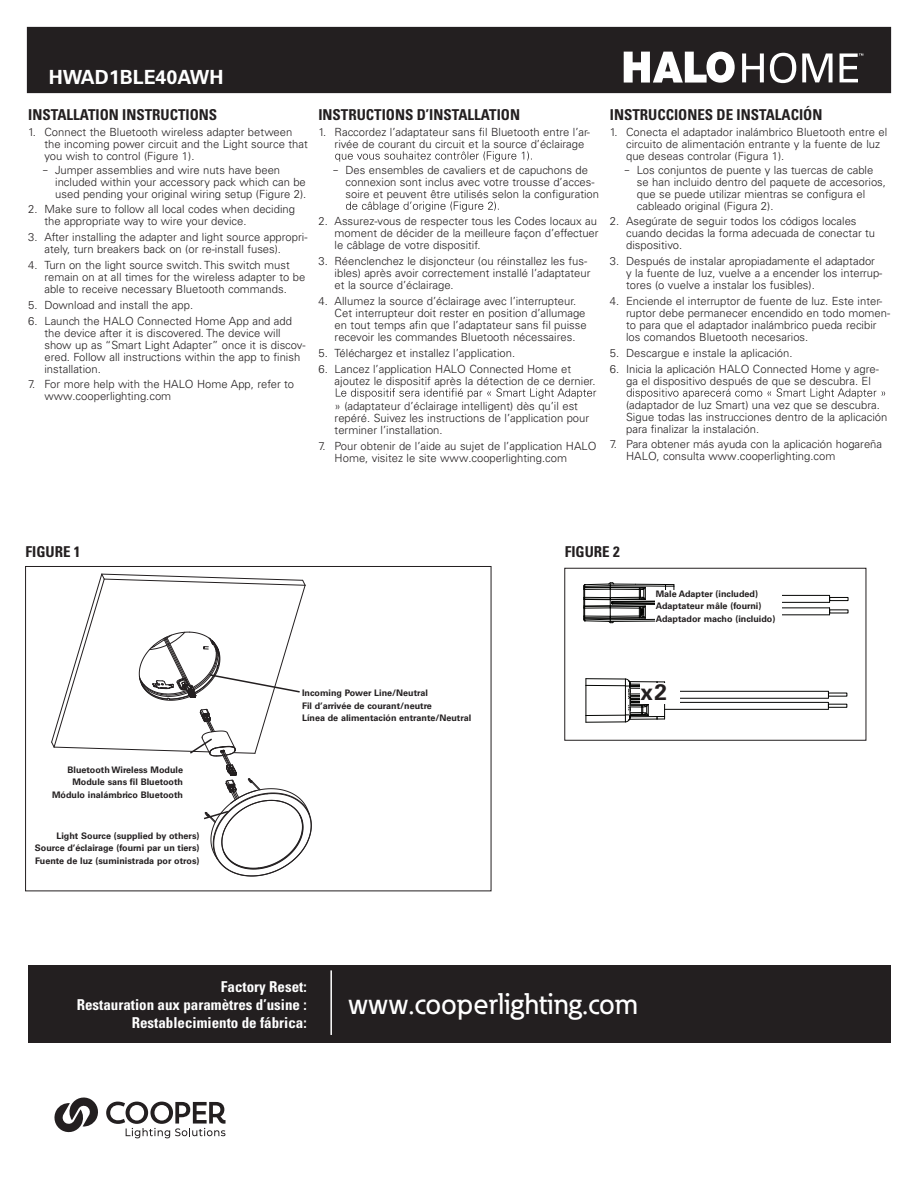
<style>
.page{position:relative;width:918px;height:1188px;background:#fff}
.page>*{position:absolute;margin:0;border:0;box-sizing:border-box;transform-origin:0 0}
._00_Manual_Title{font:500 29.55px "Eaton";color:#fff}
._02_Body__7_5_pt{font:700 22.5px "Univers LT Std";color:#231f20}
._00_Application{font:700 19.5px "Univers LT Std";color:#fff}
.CHeading{font:700 condensed 15px "Univers LT Std";color:#231f20}
.t1{font:700 condensed 15px "Univers LT Std";color:#fff}
.t2{font:300 11.25px/12px "Univers LT Std";color:#231f20}
._02_Body__7_5_pt-2{font:700 9px "Univers LT Std";color:#231f20}
.s1{font-weight:400;font-size:9px}
</style>
<div class="page">
<div style="left:28px;top:966px;width:863px;height:77px;background:#231f20"></div>
<hr style="left:674px;top:595px;width:156px;height:1px;background:#040503">
<hr style="left:674px;top:602px;width:156px;height:1px;background:#040503">
<hr style="left:674px;top:608px;width:156px;height:1px;background:#040503">
<hr style="left:674px;top:615px;width:156px;height:1px;background:#040503">
<svg style="left:583px;top:582px;width:92px;height:41px"></svg>
<div style="left:829px;top:597px;width:19px;height:4px;border:1px solid #040503"></div>
<hr style="left:665px;top:698px;width:163px;height:1px;background:#040503">
<hr style="left:665px;top:691px;width:163px;height:1px;background:#040503">
<hr style="left:665px;top:709px;width:163px;height:1px;background:#040503">
<hr style="left:664px;top:702px;width:164px;height:1px;background:#040503">
<hr style="left:586px;top:685px;width:39px;height:1px;background:#040503">
<hr style="left:586px;top:685px;width:1px;height:31px;background:#040503">
<hr style="left:586px;top:715px;width:39px;height:1px;background:#040503">
<hr style="left:586px;top:722px;width:39px;height:1px;background:#040503">
<hr style="left:586px;top:678px;width:39px;height:1px;background:#040503">
<svg style="left:625px;top:678px;width:40px;height:44px"></svg>
<div style="left:828px;top:704px;width:19px;height:4px;border:1px solid #040503"></div>
<svg style="left:828px;top:691px;width:1px;height:18px"></svg>
<div style="left:564px;top:568px;width:302px;height:173px;border:1px solid #231f20"></div>
<div style="left:656px;top:590px;width:126px;height:37px;background:#fff"></div>
<div style="left:641px;top:683px;width:39px;height:21px;background:#fff"></div>
<div style="left:25px;top:566px;width:466px;height:325px;border:1px solid #231f20"></div>
<svg style="left:51px;top:574px;width:261px;height:302px"></svg>
<hr style="left:330px;top:970px;width:2px;height:65px;background:#fff">
<svg style="left:335px;top:151px;width:197px;height:11px"></svg>
<svg style="left:346px;top:202px;width:153px;height:10px"></svg>
<svg style="left:336px;top:388px;width:260px;height:11px"></svg>
<svg style="left:627px;top:388px;width:258px;height:11px"></svg>
<div style="left:27px;top:27px;width:864px;height:66px;background:#231f20"></div>
<svg style="left:624px;top:52px;width:111px;height:31px"></svg>
<svg style="left:742px;top:53px;width:22px;height:29px"></svg>
<svg style="left:770px;top:53px;width:26px;height:30px"></svg>
<svg style="left:802px;top:53px;width:31px;height:29px"></svg>
<svg style="left:840px;top:53px;width:23px;height:29px"></svg>
<svg style="left:54px;top:1097px;width:44px;height:36px"></svg>
<svg style="left:106px;top:1102px;width:120px;height:36px"></svg>
<p class="_00_Application" style="left:49px;top:65px;width:176px">HWAD1BLE40AWH</p>
<p class="CHeading" style="left:28px;top:105px;width:191px">INSTALLATION INSTRUCTIONS</p>
<p class="t2" style="left:44px;top:126px;width:265px;text-indent:-16px">1. Connect the Bluetooth wireless adapter betw een the incoming pow er circuit and the Light source that you wish to control (Figure 1).</p>
<p class="t2" style="left:55px;top:164px;width:253px;text-indent:-12px"><span class="s1">–</span> Jumper assemblies and wire nuts hav e been included within your accessory pack whic h can be used pending your original wiring setup (Figure 2).</p>
<p class="t2" style="left:44px;top:203px;width:252px;text-indent:-16px">2. Make sure to follo w all local codes when deciding the appropriate way to wire your device.</p>
<p class="t2" style="left:44px;top:231px;width:265px;text-indent:-16px">3. After installing the adapter and light source appropri&shy;ately, turn breakers back on (or re-install fuses).</p>
<p class="t2" style="left:44px;top:259px;width:262px;text-indent:-16px">4. Turn on the light source switch. This switch must remain on at all times f or the wireless adapter to be able to receive necessary Bluetooth commands.</p>
<p class="t2" style="left:28px;top:299px;width:166px">5. Download and install the app.</p>
<p class="t2" style="left:44px;top:315px;width:263px;text-indent:-16px">6. Launch the HALO Connected Home App and add the device after it is discovered. The de vice will show up as “Smart Light Adapter” once it is discov&shy;ered. Follow all instr uctions within the app to finish installation.</p>
<p class="t2" style="left:44px;top:378px;width:251px;text-indent:-16px">7. For more help with the HALO Home App, ref er to www.cooperlighting.com</p>
<p class="CHeading" style="left:318px;top:105px;width:203px">INSTRUCTIONS D’INSTALLATION</p>
<p class="t2" style="left:335px;top:126px;width:257px;text-indent:-16px">1. Raccordez l’adaptateur sans fil Bluetooth entre l’ar&shy;riv ée de courant du circuit et la source d’éclairage</p>
<p class="t2" style="left:345px;top:164px;width:255px;text-indent:-12px"><span class="s1">–</span> Des ensembles de cavaliers et de capuc hons de connexion sont inclus avec votre trousse d’acces&shy;soire et peuv ent être utilisés selon la configuration</p>
<p class="t2" style="left:335px;top:215px;width:265px;text-indent:-16px">2. Assurez-v ous de respecter tous les Codes locaux au moment de décider de la meilleure façon d’effect uer le câblage de votre dispositif.</p>
<p class="t2" style="left:335px;top:255px;width:257px;text-indent:-16px">3. Réenclenchez le disjoncteur (ou réinstallez les fus&shy;ibles) après avoir correctement installé l’adapt ateur et la source d’éclairage.</p>
<p class="t2" style="left:335px;top:295px;width:254px;text-indent:-16px">4. Allumez la source d’éclairage avec l’interrupteur.<br>Cet interr upteur doit rester en position d’allumage en tout temps afin que l’adapt ateur sans fil puisse recevoir les commandes Bluetooth nécessaires.</p>
<p class="t2" style="left:318px;top:347px;width:198px">5. Téléchargez et installez l’application.</p>
<p class="t2" style="left:335px;top:363px;width:263px;text-indent:-16px">6. Lancez l’application HALO Connected Home et ajoutez le dispositif après la détection de ce dernier.</p>
<p class="t2" style="left:335px;top:400px;width:256px">» (adaptateur d’éclairage intelligent) dès qu’il est repéré. Suivez les instr uctions de l’application pour terminer l’installation.</p>
<p class="t2" style="left:335px;top:440px;width:263px;text-indent:-16px">7. P our obtenir de l’aide au sujet de l’application HALO<br>Home, visitez le site www.cooperlighting.com</p>
<p class="CHeading" style="left:610px;top:105px;width:214px">INSTRUCCIONES DE INSTALACIÓN</p>
<p class="t2" style="left:626px;top:126px;width:263px;text-indent:-16px">1. Conecta el adapt ador inalámbrico Bluetooth entre el circuito de aliment ación entrante y la fuente de luz que deseas controlar (Figura 1).</p>
<p class="t2" style="left:637px;top:164px;width:251px;text-indent:-12px"><span class="s1">–</span> Los conjuntos de puente y las t uercas de cable se han incluido dentro del paquete de accesorios, que se puede utilizar mientras se configura el cableado original (Figura 2).</p>
<p class="t2" style="left:626px;top:215px;width:250px;text-indent:-16px">2. A segúrate de seguir todos los códigos locales cuando decidas la forma adecuada de conectar t u dispositivo.</p>
<p class="t2" style="left:626px;top:255px;width:258px;text-indent:-16px">3. Después de instalar apropiadamente el adapt ador y la fuente de luz, vuelve a a encender los interrup&shy;tores (o vuelve a instalar los fusibles).</p>
<p class="t2" style="left:626px;top:295px;width:266px;text-indent:-16px">4. Enciende el interruptor de fuente de luz. Este inter&shy;ruptor debe permanecer encendido en todo momen&shy;to para que el adaptador inalámbrico pueda recibir los comandos Bluetooth necesarios.</p>
<p class="t2" style="left:610px;top:347px;width:184px">5. Descargue e instale la aplicación.</p>
<p class="t2" style="left:626px;top:363px;width:254px;text-indent:-16px">6. Inicia la aplicación HALO Connected Home y agre&shy;ga el dispositivo después de que se descubra. El</p>
<p class="t2" style="left:626px;top:399px;width:263px">(adaptador de luz Smart) una v ez que se descubra.<br>Sigue todas las instr ucciones dentro de la aplicación para finalizar la instalación.</p>
<p class="t2" style="left:626px;top:438px;width:258px;text-indent:-16px">7. Para obtener más a yuda con la aplicación hogareña<br>HALO, consulta www.cooperlighting.com</p>
<p class="CHeading" style="left:26px;top:543px;width:56px">FIGURE 1</p>
<p class="CHeading" style="left:565px;top:543px;width:56px">FIGURE 2</p>
<p class="_02_Body__7_5_pt-2" style="left:656px;top:588px;width:104px">Male Adapter (included)</p>
<p class="_02_Body__7_5_pt-2" style="left:656px;top:601px;width:107px">Adaptateur mâle (fourni)</p>
<p class="_02_Body__7_5_pt-2" style="left:656px;top:613px;width:121px">Adaptador macho (incluido)</p>
<p class="_02_Body__7_5_pt-2" style="left:68px;top:764px;width:117px">Bluetooth Wireless Module</p>
<p class="_02_Body__7_5_pt-2" style="left:72px;top:777px;width:112px">Module sans fil Bluetooth</p>
<p class="_02_Body__7_5_pt-2" style="left:52px;top:789px;width:132px">Módulo inalámbrico Bluetooth</p>
<p class="_02_Body__7_5_pt-2" style="left:56px;top:830px;width:145px">Light Source (supplied by others)</p>
<p class="_02_Body__7_5_pt-2" style="left:35px;top:843px;width:166px">Source d’éclairage (fourni par un tiers)</p>
<p class="_02_Body__7_5_pt-2" style="left:35px;top:856px;width:166px">Fuente de luz (suministrada por otros)</p>
<p class="_02_Body__7_5_pt-2" style="left:302px;top:687px;width:128px">Incoming Power Line/Neutral</p>
<p class="_02_Body__7_5_pt-2" style="left:302px;top:700px;width:131px">Fil d’arrivée de courant/neutre</p>
<p class="_02_Body__7_5_pt-2" style="left:302px;top:713px;width:171px">Línea de alimentación entrante/Neutral</p>
<p class="_02_Body__7_5_pt" style="left:641px;top:679px;width:28px">x2</p>
<p class="t1" style="left:221px;top:977px;width:87px">Factory Reset:</p>
<p class="t1" style="left:77px;top:995px;width:231px">Restauration aux paramètres d’usine :</p>
<p class="t1" style="left:132px;top:1013px;width:177px">Restablecimiento de fábrica:</p>
<p class="_00_Manual_Title" style="left:348px;top:986px;width:292px">www.cooperlighting.com</p>
</div>
